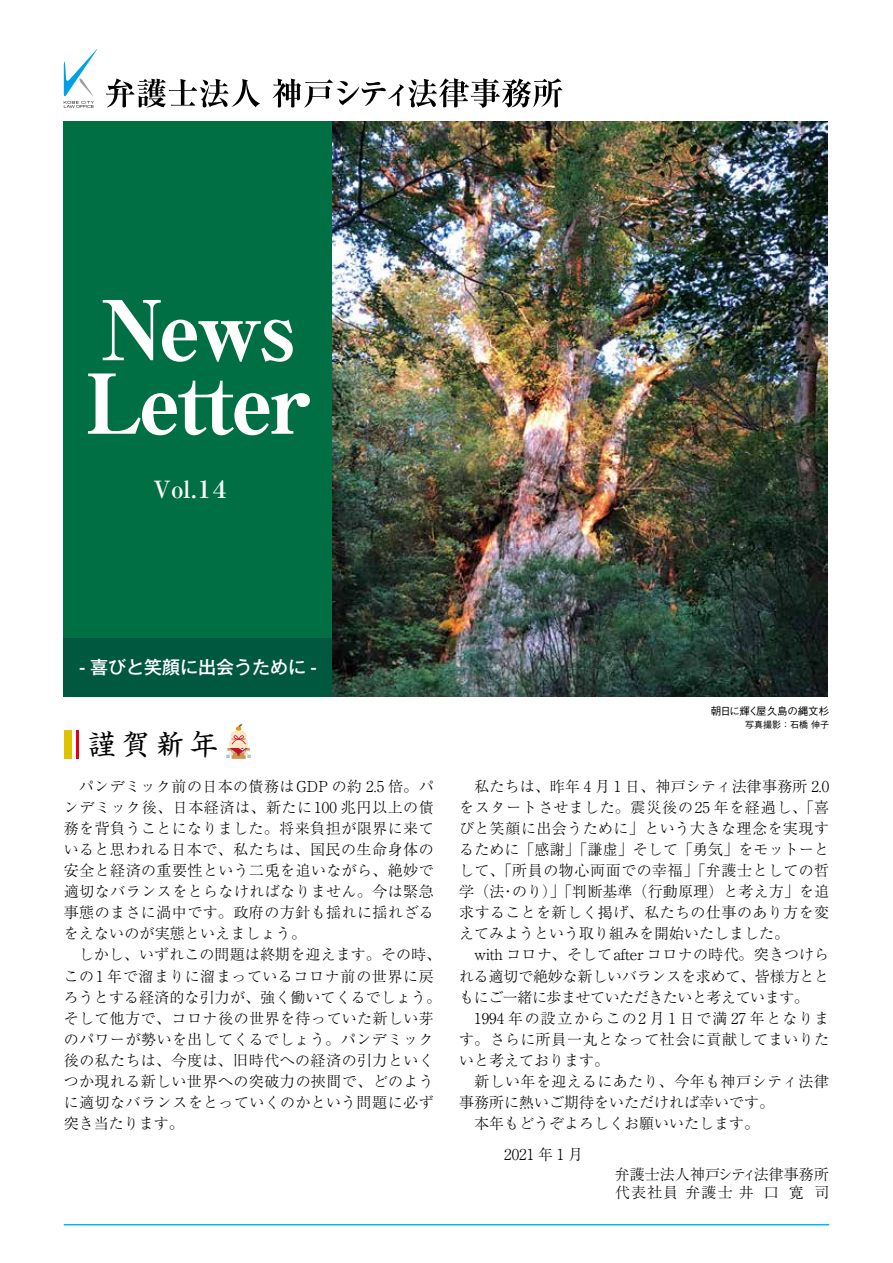
<style>
.page{position:relative;width:893px;height:1263px;background:#fff}
.page>*{position:absolute;margin:0;border:0;box-sizing:border-box;transform-origin:0 0}
.t1{font:800 82.5px/73.5px "Ryumin Pr 6 N";letter-spacing:-.04em;color:#fff}
.t2{font:28.5px "Shinsei Kai Pr 5 CBSK1";color:#000}
.t3{font:700 23.7px "Ryumin Pr 6 N";color:#fff}
.t4{font:500 18px "Gothic MB101 Pr 6 N";color:#fff}
.t5{font:300 15px/21px "Ryumin Pr 6 N";letter-spacing:.02em;color:#000;text-align:justify}
.t6{font:300 15px/18px "Ryumin Pr 6 N";color:#000}
.t7{font:300 15px "Ryumin Pr 6 N";letter-spacing:.04em;color:#000}
.t8{font:500 10.5px "Gothic BBB Pr 6 N";letter-spacing:-.03em;color:#000}
.t9{font:500 9px "Gothic BBB Pr 6 N";color:#000}
</style>
<div class="page">
<hr style="left:64px;top:1224px;width:765px;height:1px;background:#00b9ef">
<div style="left:63px;top:121px;width:269px;height:571px;background:#006f44"></div>
<div style="left:63px;top:638px;width:269px;height:59px;background:#00583f"></div>
<svg style="left:106px;top:78px;width:154px;height:29px"></svg>
<svg style="left:272px;top:78px;width:290px;height:30px"></svg>
<svg style="left:64px;top:49px;width:34px;height:59px"></svg>
<img style="left:332px;top:121px;width:496px;height:576px">
<div style="left:64px;top:730px;width:7px;height:29px;background:#ddc300"></div>
<hr style="left:76px;top:730px;width:3px;height:29px;background:#e60012">
<svg style="left:231px;top:758px;width:15px;height:1px"></svg>
<svg style="left:226px;top:724px;width:25px;height:34px"></svg>
<h1 class="t1" style="left:86px;top:290px;width:226px">News<br>Letter</h1>
<h3 class="t3" style="left:153px;top:470px;width:80px">Vol.１４</h3>
<p class="t4" style="left:79px;top:652px;width:239px">- 喜びと笑顔に出会うために -</p>
<h2 class="t2" style="left:87px;top:722px;width:133px">謹賀新年</h2>
<p class="t5" style="left:64px;top:775px;width:371px;text-indent:15px">パンデミック前の日本の債務はGDP の約 2.5 倍。パンデミック後、日本経済は、新たに100 兆円以上の債務を背負うことになりました。将来負担が限界に来ていると思われる日本で、私たちは、国民の生命身体の安全と経済の重要性という二兎を追いながら、絶妙で適切なバランスをとらなければなりません。今は緊急事態のまさに渦中です。政府の方針も揺れに揺れざるをえないのが実態といえましょう。</p>
<p class="t5" style="left:64px;top:943px;width:379px;text-align:left;text-indent:15px">しかし、いずれこの問題は終期を迎えます。その時、この1 年で溜まりに溜まっているコロナ前の世界に戻ろうとする経済的な引力が、強く働いてくるでしょう。そして他方で、コロナ後の世界を待っていた新しい芽のパワーが勢いを出してくるでしょう。パンデミック後の私たちは、今度は、旧時代への経済の引力といくつか現れる新しい世界への突破力の挾間で、どのように適切なバランスをとっていくのかという問題に必ず突き当たります。</p>
<p class="t8" style="left:711px;top:702px;width:120px">朝日に輝く屋久島の縄文杉</p>
<p class="t9" style="left:745px;top:718px;width:86px">写真撮影：石橋 伸子</p>
<p class="t5" style="left:459px;top:775px;width:371px;text-indent:15px">私たちは、昨年 4 月 1 日、神戸シティ法律事務所 2.0をスタートさせました。震災後の25 年を経過し、「喜びと笑顔に出会うために」という大きな理念を実現するために「感謝」「謙虚」そして「勇気」をモットーとして、「所員の物心両面での幸福」「弁護士としての哲学（法・のり）」「判断基準（行動原理）と考え方」を追求することを新しく掲げ、私たちの仕事のあり方を変えてみようという取り組みを開始いたしました。</p>
<p class="t5" style="left:459px;top:943px;width:372px;text-indent:15px">with コロナ、そしてafter コロナの時代。突きつけられる適切で絶妙な新しいバランスを求めて、皆様方とともにご一緒に歩ませていただきたいと考えています。</p>
<p class="t5" style="left:459px;top:1006px;width:371px;text-indent:15px">1994 年の設立からこの2 月 1 日で満 27 年となります。さらに所員一丸となって社会に貢献してまいりたいと考えております。</p>
<p class="t7" style="left:474px;top:1069px;width:356px">新しい年を迎えるにあたり、今年も神戸シティ法律</p>
<p class="t6" style="left:459px;top:1092px;width:316px">事務所に熱いご期待をいただければ幸いです。</p>
<p class="t6" style="left:474px;top:1113px;width:286px">本年もどうぞよろしくお願いいたします。</p>
<p class="t5" style="left:474px;top:1143px;width:110px">　　2021 年 1 月</p>
<p class="t6" style="left:615px;top:1165px;width:216px">弁護士法人神戸シティ法律事務所代表社員 弁護士 井 口 寛 司</p>
</div>
